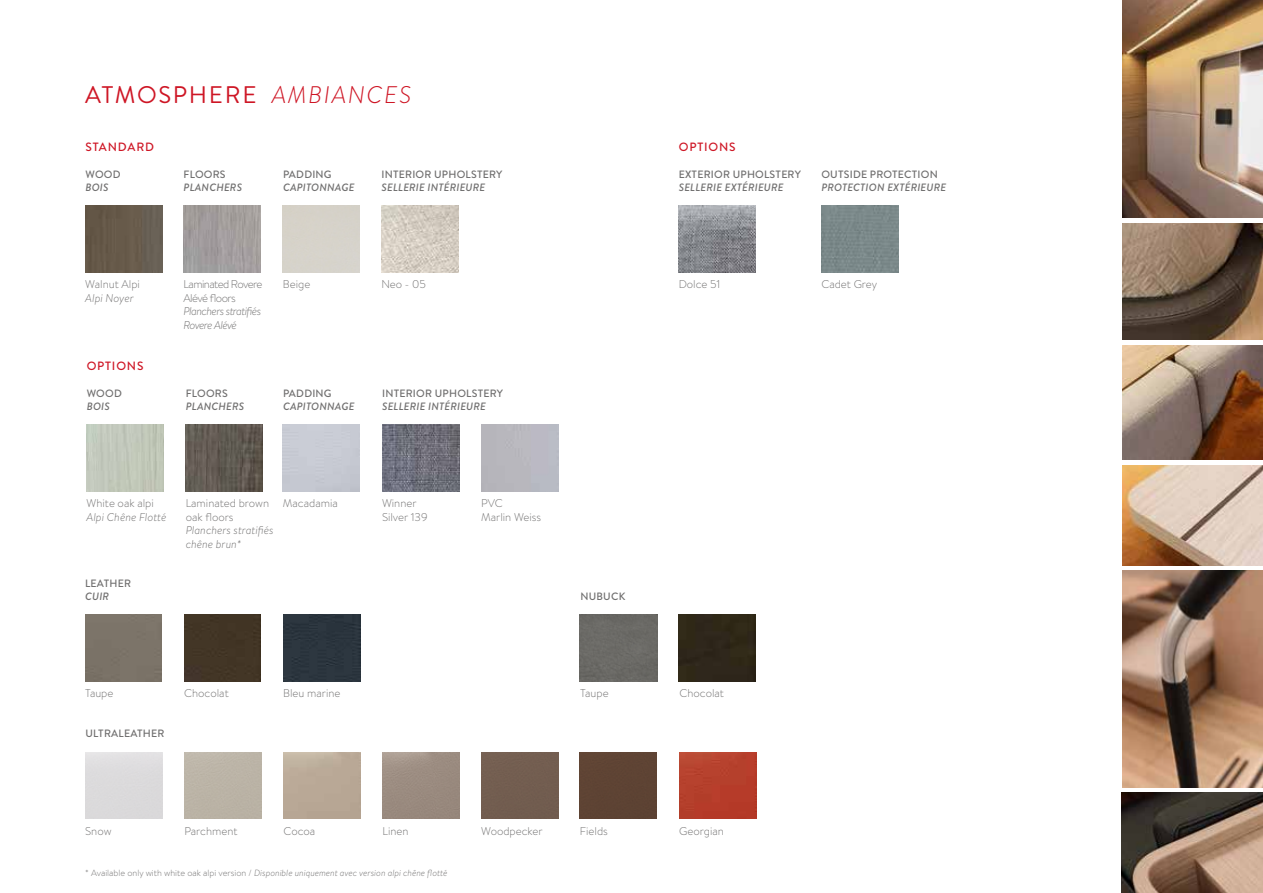
<style>
.page{position:relative;width:1263px;height:893px;background:#fff}
.page>*{position:absolute;margin:0;border:0;box-sizing:border-box;transform-origin:0 0}
.t1{font:24px "Brandon Grotesque";letter-spacing:.07em;color:#ce1625}
.t2{font:500 12px "Brandon Grotesque";letter-spacing:.07em;color:#ce1625}
.t3{font:300 11.25px/13.5px "Brandon Text";color:#706f6f}
.t4{font:italic 300 11.25px/13.5px "Brandon Text";color:#706f6f}
.t5{font:italic 300 11.25px/13.5px "Brandon Text";letter-spacing:-.05em;color:#706f6f}
.t6{font:300 11.25px/13.5px "Brandon Text";letter-spacing:-.05em;color:#706f6f}
.t7{font:500 10.65px "Brandon Text";letter-spacing:.02em;color:#706f6f}
.t8{font:italic 500 10.65px "Brandon Text";letter-spacing:.02em;color:#706f6f}
.t9{font:italic 300 9px "Brandon Text";color:#706f6f}
.s1{font-weight:300;font-style:italic}
.s2{font-style:normal}
</style>
<div class="page">
<img style="left:1122px;top:465px;width:141px;height:100px">
<img style="left:1123px;top:345px;width:140px;height:114px">
<img style="left:1122px;top:0;width:141px;height:218px">
<img style="left:1122px;top:223px;width:141px;height:117px">
<img style="left:1121px;top:792px;width:142px;height:101px">
<img style="left:1122px;top:570px;width:141px;height:217px">
<img style="left:382px;top:424px;width:77px;height:67px">
<div style="left:481px;top:752px;width:77px;height:67px;background:#725d50"></div>
<div style="left:580px;top:752px;width:77px;height:67px;background:#5e4334"></div>
<img style="left:679px;top:752px;width:77px;height:67px">
<img style="left:85px;top:205px;width:77px;height:67px">
<img style="left:184px;top:205px;width:76px;height:67px">
<img style="left:381px;top:205px;width:77px;height:67px">
<img style="left:679px;top:205px;width:77px;height:67px">
<div style="left:821px;top:205px;width:77px;height:67px;background:#7b898a"></div>
<div style="left:85px;top:614px;width:77px;height:67px;background:#7c7469"></div>
<div style="left:184px;top:614px;width:77px;height:67px;background:#433526"></div>
<div style="left:283px;top:614px;width:77px;height:67px;background:#2b353e"></div>
<div style="left:580px;top:614px;width:77px;height:67px;background:#6a6965"></div>
<div style="left:679px;top:614px;width:76px;height:67px;background:#2f2719"></div>
<img style="left:87px;top:424px;width:77px;height:67px">
<img style="left:186px;top:424px;width:77px;height:67px">
<h1 class="t1" style="left:85px;top:86px;width:328px">ATMOSPHERE <span class="s1">AMBIANCES</span></h1>
<p class="t2" style="left:85px;top:140px;width:70px">STANDARD</p>
<p class="t2" style="left:679px;top:140px;width:58px">OPTIONS</p>
<p class="t7" style="left:85px;top:171px;width:37px">WOOD</p>
<p class="t8" style="left:85px;top:181px;width:25px">BOIS</p>
<p class="t7" style="left:184px;top:171px;width:44px">FLOORS</p>
<p class="t8" style="left:184px;top:181px;width:60px">PLANCHERS</p>
<p class="t7" style="left:283px;top:171px;width:50px">PADDING</p>
<p class="t8" style="left:283px;top:181px;width:73px">CAPITONNAGE</p>
<p class="t7" style="left:381px;top:171px;width:122px">INTERIOR UPHOLSTERY</p>
<p class="t8" style="left:381px;top:181px;width:105px">SELLERIE INTÉRIEURE</p>
<p class="t7" style="left:679px;top:171px;width:124px">EXTERIOR UPHOLSTERY</p>
<p class="t8" style="left:679px;top:181px;width:106px">SELLERIE EXTÉRIEURE</p>
<p class="t7" style="left:821px;top:171px;width:118px">OUTSIDE PROTECTION</p>
<p class="t8" style="left:821px;top:181px;width:126px">PROTECTION EXTÉRIEURE</p>
<p class="t3" style="left:85px;top:279px;width:56px">Walnut Alpi</p>
<p class="t4" style="left:85px;top:292px;width:50px">Alpi Noyer</p>
<p class="t2" style="left:87px;top:359px;width:58px">OPTIONS</p>
<p class="t7" style="left:87px;top:390px;width:37px">WOOD</p>
<p class="t8" style="left:87px;top:400px;width:25px">BOIS</p>
<p class="t6" style="left:184px;top:279px;width:81px">Laminated Rovere<br>Alévé floors</p>
<p class="t5" style="left:184px;top:306px;width:79px">Planchers stratifiés<br>Rovere Alévé</p>
<p class="t3" style="left:283px;top:279px;width:29px">Beige</p>
<p class="t7" style="left:186px;top:390px;width:44px">FLOORS</p>
<p class="t8" style="left:186px;top:400px;width:60px">PLANCHERS</p>
<p class="t7" style="left:283px;top:390px;width:50px">PADDING</p>
<p class="t8" style="left:283px;top:400px;width:73px">CAPITONNAGE</p>
<p class="t3" style="left:381px;top:279px;width:46px">Neo - 05</p>
<p class="t7" style="left:382px;top:390px;width:122px">INTERIOR UPHOLSTERY</p>
<p class="t8" style="left:382px;top:400px;width:105px">SELLERIE INTÉRIEURE</p>
<p class="t3" style="left:87px;top:498px;width:69px">White oak alpi</p>
<p class="t4" style="left:87px;top:511px;width:81px">Alpi Chêne Flotté</p>
<p class="t3" style="left:186px;top:498px;width:85px">Laminated brown oak floors</p>
<p class="t4" style="left:186px;top:525px;width:89px">Planchers stratifiés chêne brun*</p>
<p class="t3" style="left:283px;top:498px;width:56px">Macadamia</p>
<p class="t3" style="left:382px;top:498px;width:47px">Winner<br>Silver 139</p>
<p class="t3" style="left:481px;top:498px;width:62px">PVC<br>Marlin Weiss</p>
<p class="t7" style="left:85px;top:580px;width:47px">LEATHER</p>
<p class="t8" style="left:85px;top:590px;width:25px">CUIR</p>
<p class="t7" style="left:580px;top:593px;width:46px">NUBUCK</p>
<p class="t3" style="left:679px;top:279px;width:43px">Dolce 51</p>
<p class="t3" style="left:85px;top:688px;width:30px">Taupe</p>
<p class="t3" style="left:679px;top:688px;width:46px">Chocolat</p>
<p class="t3" style="left:184px;top:688px;width:46px">Chocolat</p>
<p class="t3" style="left:283px;top:688px;width:59px">Bleu marine</p>
<p class="t3" style="left:580px;top:688px;width:30px">Taupe</p>
<p class="t7" style="left:85px;top:729px;width:81px">ULTRALEATHER</p>
<p class="t3" style="left:821px;top:279px;width:57px">Cadet Grey</p>
<p class="t3" style="left:85px;top:826px;width:28px">Snow</p>
<p class="t3" style="left:679px;top:826px;width:46px">Georgian</p>
<p class="t3" style="left:283px;top:826px;width:33px">Cocoa</p>
<p class="t3" style="left:382px;top:826px;width:28px">Linen</p>
<p class="t3" style="left:481px;top:826px;width:63px">Woodpecker</p>
<p class="t3" style="left:184px;top:826px;width:55px">Parchment</p>
<p class="t3" style="left:580px;top:826px;width:29px">Fields</p>
<p class="t9" style="left:85px;top:870px;width:364px"><span class="s2">* Available only with white oak alpi version /</span> Disponible uniquement avec version alpi chêne flotté</p>
</div>
